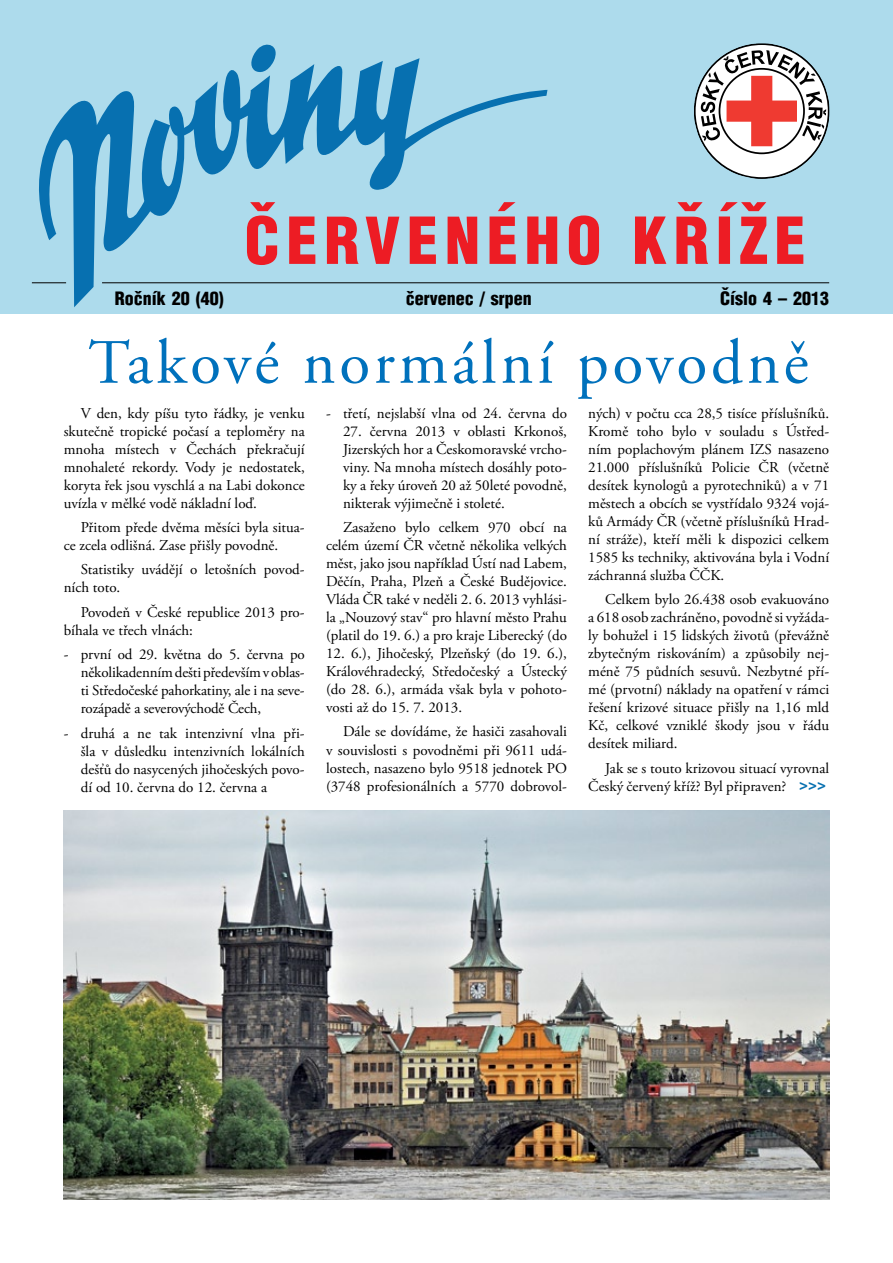
<style>
.page{position:relative;width:893px;height:1263px;background:#fff}
.page>*{position:absolute;margin:0;border:0;box-sizing:border-box;transform-origin:0 0}
.t1{font:63px "Adobe Garamond Pro";letter-spacing:.06em;color:#0071bc}
.t2{font:900 63px "Switzerland Cond";letter-spacing:.105em;color:#ed1c24}
.t3{font:900 18px "Switzerland Cond";color:#000}
.t4{font:15px/18px "Adobe Garamond Pro";color:#000;text-align:justify}
.s1{font-family:"Myriad Pro";font-weight:900;color:#0770b0}
</style>
<div class="page">
<div style="left:0;top:0;width:893px;height:313px;background:#addbec"></div>
<svg style="left:39px;top:58px;width:508px;height:249px"></svg>
<svg style="left:249px;top:45px;width:32px;height:28px"></svg>
<hr style="left:102px;top:282px;width:727px;height:1px;background:#000">
<hr style="left:32px;top:282px;width:34px;height:1px;background:#000">
<svg style="left:694px;top:43px;width:136px;height:136px"></svg>
<img style="left:64px;top:811px;width:765px;height:388px">
<h1 class="t2" style="left:244px;top:200px;width:563px">ČERVENÉHO KŘÍŽE</h1>
<p class="t3" style="left:115px;top:287px;width:110px">Ročník 20 (40)</p>
<p class="t3" style="left:406px;top:287px;width:127px">červenec / srpen</p>
<p class="t3" style="left:720px;top:287px;width:110px">Číslo 4 – 2013</p>
<h1 class="t1" style="left:88px;top:325px;width:722px">Takové normální povodně</h1>
<p class="t4" style="left:64px;top:404px;width:242px;text-indent:17px">V den, kdy píšu tyto řádky, je venku skutečně tropické počasí a teploměry na mnoha místech v Čechách překračují mnohaleté rekordy. Vody je nedostatek, koryta řek jsou vyschlá a na Labi dokonce uvízla v mělké vodě nákladní loď.</p>
<p class="t4" style="left:64px;top:519px;width:242px;text-indent:17px">Přitom přede dvěma měsíci byla situa&shy;ce zcela odlišná. Zase přišly povodně.</p>
<p class="t4" style="left:64px;top:561px;width:242px;text-indent:17px">Statistiky uvádějí o letošních povod&shy;ních toto.</p>
<p class="t4" style="left:64px;top:604px;width:242px;text-indent:17px">Povodeň v České republice 2013 pro&shy;bíhala ve třech vlnách:</p>
<p class="t4" style="left:81px;top:646px;width:225px;text-indent:-17px">- první od 29. května do 5. června po několikadenním dešti především v oblas&shy;ti Středočeské pahorkatiny, ale i na seve&shy;rozápadě a severovýchodě Čech,</p>
<p class="t4" style="left:81px;top:724px;width:225px;text-indent:-17px">- druhá a ne tak intenzivní vlna při&shy;šla v důsledku intenzivních lokálních dešťů do nasycených jihočeských povo&shy;dí od 10. června do 12. června a</p>
<p class="t4" style="left:326px;top:404px;width:242px">- třetí, nejslabší vlna od 24. června do</p>
<p class="t4" style="left:343px;top:422px;width:225px">27. června 2013 v oblasti Krkonoš, Jizerských hor a Českomoravské vrcho&shy;viny. Na mnoha místech dosáhly poto&shy;ky a řeky úroveň 20 až 50leté povodně, nikterak výjimečně i stoleté.</p>
<p class="t4" style="left:326px;top:519px;width:242px;text-indent:17px">Zasaženo bylo celkem 970 obcí na celém území ČR včetně několika velkých měst, jako jsou například Ústí nad Labem, Děčín, Praha, Plzeň a České Budějovice.<br>Vláda ČR také v neděli 2. 6. 2013 vyhlási&shy;la „Nouzový stav“ pro hlavní město Prahu (platil do 19. 6.) a pro kraje Liberecký (do</p>
<p class="t4" style="left:326px;top:645px;width:243px">12. 6.), Jihočeský, Plzeňský (do 19. 6.), Královéhradecký, Středočeský a Ústecký (do 28. 6.), armáda však byla v pohoto&shy;vosti až do 15. 7. 2013.</p>
<p class="t4" style="left:326px;top:723px;width:242px;text-indent:17px">Dále se dovídáme, že hasiči zasahovali v souvislosti s povodněmi při 9611 udá&shy;lostech, nasazeno bylo 9518 jednotek PO (3748 profesionálních a 5770 dobrovol-</p>
<p class="t4" style="left:588px;top:404px;width:242px">ných) v počtu cca 28,5 tisíce příslušníků.<br>Kromě toho bylo v souladu s Ústřed&shy;ním poplachovým plánem IZS nasazeno 21.000 příslušníků Policie ČR (včetně desítek kynologů a pyrotechniků) a v 71 městech a obcích se vystřídalo 9324 vojá&shy;ků Armády ČR (včetně příslušníků Hrad&shy;ní stráže), kteří měli k dispozici celkem 1585 ks techniky, aktivována byla i Vodní záchranná služba ČČK.</p>
<p class="t4" style="left:588px;top:591px;width:242px;text-indent:17px">Celkem bylo 26.438 osob evakuováno a 618 osob zachráněno, povodně si vyžáda&shy;ly bohužel i 15 lidských životů (převážně zbytečným riskováním) a způsobily nej&shy;méně 75 půdních sesuvů. Nezbytné pří&shy;mé (prvotní) náklady na opatření v rámci řešení krizové situace přišly na 1,16 mld Kč, celkové vzniklé škody jsou v řádu desítek miliard.</p>
<p class="t4" style="left:588px;top:759px;width:242px;text-align:right">Jak se s touto krizovou situací vyrovnal<br>Český červený kříž? Byl připraven? <span class="s1">&gt;&gt;&gt;</span></p>
</div>
